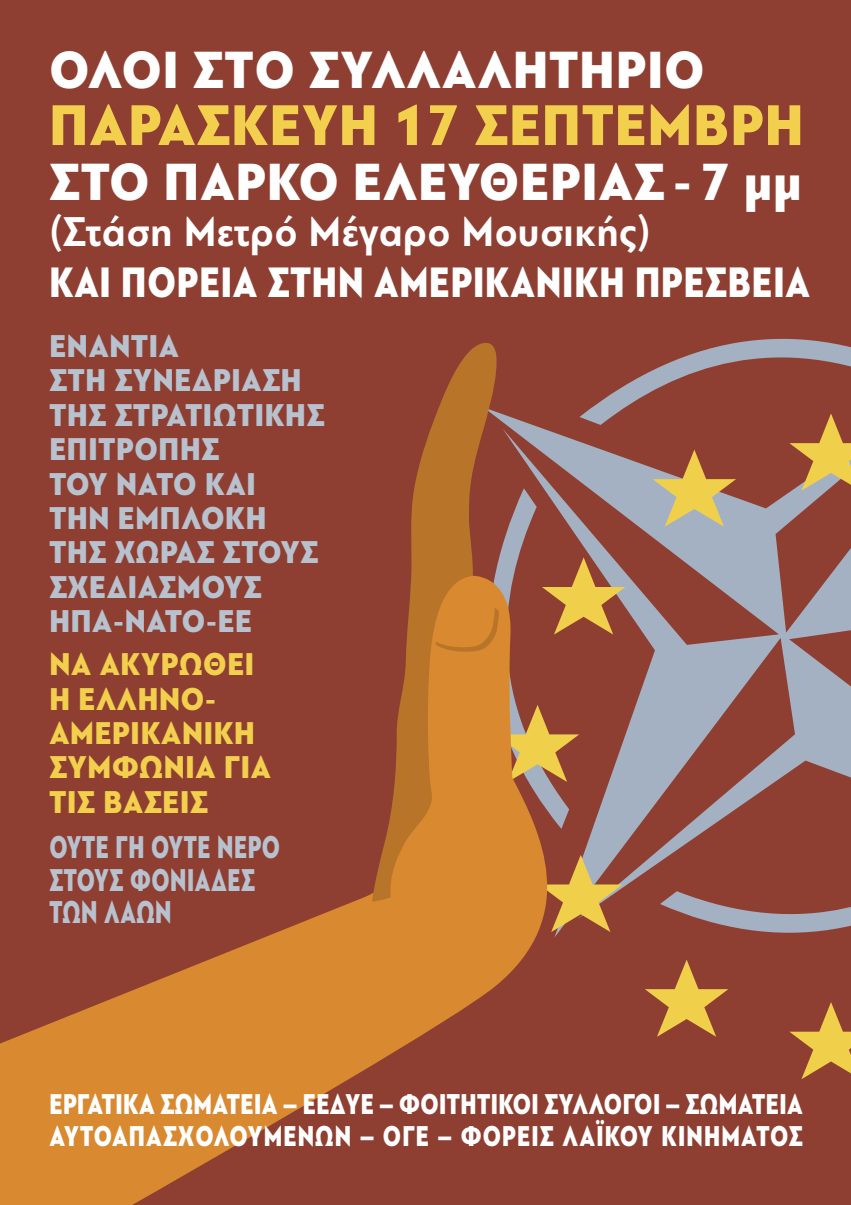
<style>
.page{position:relative;width:851px;height:1205px;background:#fff}
.page>*{position:absolute;margin:0;border:0;box-sizing:border-box;transform-origin:0 0}
.t1{font:900 60.31px "PF Bague Sans Pro";letter-spacing:.025em;color:#f2d04e;scale:.9 1}
.t2{font:900 55px "PF Bague Sans Pro";letter-spacing:.025em;color:#fff;scale:.9 1}
.t3{font:900 44.81px "PF Bague Sans Pro";letter-spacing:.025em;color:#fff;scale:.79 1}
.t4{font:700 43.75px "PF Bague Sans Pro";letter-spacing:.025em;color:#fff;scale:.9 1}
.t5{font:900 33.19px/34.4px "PF Bague Sans Pro";letter-spacing:.025em;color:#b8c2cf;scale:.88 1}
.t6{font:900 33.19px/34.4px "PF Bague Sans Pro";letter-spacing:.025em;color:#f2d04e;scale:.88 1}
.t7{font:900 33.19px/32.1px "PF Bague Sans Pro";letter-spacing:.025em;color:#b8c2cf;scale:.68 1}
.t8{font:900 30.19px/32.1px "PF Bague Sans Pro";letter-spacing:.02em;color:#fff;scale:.76 1}
</style>
<div class="page">
<div style="left:0;top:0;width:850px;height:1205px;background:#8e3f32"></div>
<svg style="left:583px;top:829px;width:124px;height:59px"></svg>
<svg style="left:581px;top:855px;width:41px;height:77px"></svg>
<svg style="left:644px;top:841px;width:206px;height:238px"></svg>
<svg style="left:0;top:829px;width:581px;height:376px"></svg>
<svg style="left:372px;top:418px;width:125px;height:484px"></svg>
<svg style="left:435px;top:338px;width:415px;height:491px"></svg>
<h2 class="t2" style="left:49px;top:35px;width:729px">ΟΛΟΙ ΣΤO ΣΥΛΛΑΛΗΤΗΡΙΟ</h2>
<h1 class="t1" style="left:49px;top:87px;width:839px">ΠΑΡΑΣΚΕΥΗ 17 ΣΕΠΤΕΜΒΡΗ</h1>
<h2 class="t2" style="left:49px;top:148px;width:837px">ΣΤΟ ΠΑΡΚΟ ΕΛΕΥΘΕΡΙΑΣ - 7 μμ</h2>
<h3 class="t4" style="left:49px;top:205px;width:668px">(Στάση Μετρό Μέγαρο Μουσικής)</h3>
<h3 class="t3" style="left:49px;top:254px;width:964px">KAI ΠΟΡΕΙA ΣΤΗΝ ΑΜΕΡΙΚΑΝΙΚΗ ΠΡΕΣΒΕΙΑ</h3>
<p class="t5" style="left:49px;top:330px;width:314px">ΕΝΑΝΤΙΑ<br>ΣΤΗ ΣΥΝΕΔΡΙΑΣΗ<br>ΤΗΣ ΣΤΡΑΤΙΩΤΙΚΗΣ<br>ΕΠΙΤΡΟΠΗΣ<br>ΤΟΥ ΝΑΤΟ ΚΑΙ<br>ΤΗΝ ΕΜΠΛΟΚΗ<br>ΤΗΣ XΩΡΑΣ ΣΤΟΥΣ<br>ΣXΕΔΙΑΣΜΟΥΣ<br>ΗΠΑ-ΝΑΤΟ-ΕΕ</p>
<p class="t6" style="left:49px;top:648px;width:253px">ΝΑ ΑΚΥΡΩΘΕΙ<br>Η ΕΛΛΗΝΟ-<br>ΑΜΕΡΙΚΑΝΙΚΗ<br>ΣΥΜΦΩΝΙΑ ΓΙΑ<br>ΤΙΣ ΒΑΣΕΙΣ</p>
<p class="t7" style="left:49px;top:832px;width:341px">ΟΥΤΕ ΓΗ ΟΥΤΕ ΝΕΡΟ<br>ΣΤΟΥΣ ΦΟΝΙΑΔΕΣ<br>ΤΩΝ ΛΑΩΝ</p>
<p class="t8" style="left:49px;top:1088px;width:992px">ΕΡΓΑΤΙΚΑ ΣΩΜΑΤΕΙΑ – ΕΕΔΥΕ – ΦΟΙΤΗΤΙΚΟΙ ΣΥΛΛΟΓΟΙ – ΣΩΜΑΤΕΙΑ<br>ΑΥΤΟΑΠΑΣΧΟΛΟΥΜΕΝΩΝ – ΟΓΕ – ΦΟΡΕΙΣ ΛΑΪΚΟΥ ΚΙΝΗΜΑΤΟΣ</p>
</div>
